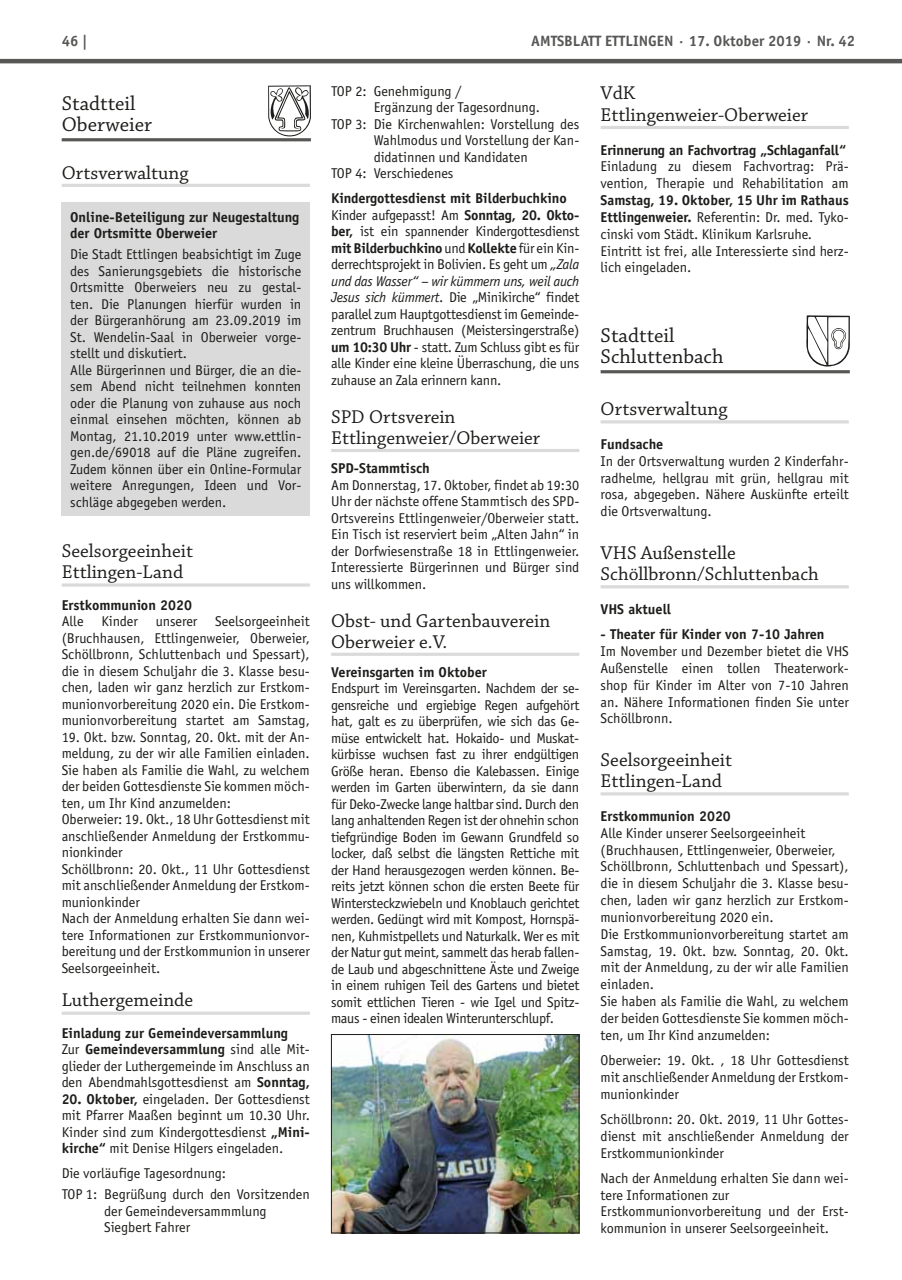
<style>
.page{position:relative;width:902px;height:1280px;background:#fff}
.page>*{position:absolute;margin:0;border:0;box-sizing:border-box;transform-origin:0 0}
.t1{font:21px/21px "Chaparral Pro";color:#1d1d1b}
.t2{font:19.5px/21px "Chaparral Pro";color:#1d1d1b}
.t3{font:700 15px "Officina Sans";color:#575756}
.t4{font:14.25px/16.5px "Officina Sans";color:#1d1d1b}
.t5{font:700 14.25px/16.5px "Officina Sans";color:#1d1d1b}
.s1{font-weight:700}
.s2{font-style:italic}
</style>
<div class="page">
<hr style="left:0;top:59px;width:901px;height:4px;background:#575756">
<hr style="left:62px;top:184px;width:248px;height:3px;background:#dadada">
<hr style="left:62px;top:583px;width:248px;height:4px;background:#e3e3e3">
<svg style="left:62px;top:1011px;width:248px;height:4px"></svg>
<svg style="left:268px;top:85px;width:43px;height:52px"></svg>
<hr style="left:62px;top:138px;width:249px;height:3px;background:#575756">
<div style="left:62px;top:202px;width:248px;height:313px;background:#dadada"></div>
<hr style="left:331px;top:449px;width:248px;height:3px;background:#dadada">
<hr style="left:331px;top:653px;width:248px;height:3px;background:#dadada">
<img style="left:333px;top:1036px;width:244px;height:195px">
<div style="left:331px;top:1034px;width:248px;height:199px;border:1px solid #1d1d1b"></div>
<hr style="left:600px;top:126px;width:248px;height:3px;background:#dadada">
<hr style="left:600px;top:420px;width:248px;height:3px;background:#dadada">
<hr style="left:600px;top:585px;width:248px;height:3px;background:#dadada">
<hr style="left:600px;top:792px;width:248px;height:3px;background:#dadada">
<svg style="left:806px;top:315px;width:43px;height:51px"></svg>
<hr style="left:600px;top:370px;width:249px;height:3px;background:#575756">
<p class="t3" style="left:62px;top:32px;width:28px">46 |</p>
<p class="t3" style="left:531px;top:32px;width:325px">Amtsblatt Ettlingen · 17. Oktober 2019 · Nr. 42</p>
<h1 class="t1" style="left:62px;top:93px;width:92px">Stadtteil<br>Oberweier</h1>
<h2 class="t2" style="left:62px;top:163px;width:128px">Ortsverwaltung</h2>
<p class="t5" style="left:70px;top:208px;width:231px">Online-Beteiligung zur Neugestaltung der Ortsmitte Oberweier</p>
<p class="t4" style="left:70px;top:246px;width:233px">Die Stadt Ettlingen beabsichtigt im Zuge des Sanierungsgebiets die historische Ortsmitte Oberweiers neu zu gestal&shy;ten. Die Planungen hierfür wurden in der Bürgeranhörung am 23.09.2019 im St. Wendelin-Saal in Oberweier vorge&shy;stellt und diskutiert.<br>Alle Bürgerinnen und Bürger, die an die&shy;sem Abend nicht teilnehmen konnten oder die Planung von zuhause aus noch einmal einsehen möchten, können ab Montag, 21.10.2019 unter www.ettlin&shy;gen.de/69018 auf die Pläne zugreifen.<br>Zudem können über ein Online-Formular weitere Anregungen, Ideen und Vor&shy;schläge abgegeben werden.</p>
<h2 class="t2" style="left:62px;top:541px;width:133px">Seelsorgeeinheit<br>Ettlingen-Land</h2>
<p class="t5" style="left:62px;top:596px;width:132px">Erstkommunion 2020</p>
<p class="t4" style="left:62px;top:613px;width:23px">Alle</p>
<p class="t4" style="left:101px;top:613px;width:38px">Kinder</p>
<p class="t4" style="left:156px;top:613px;width:43px">unserer</p>
<p class="t4" style="left:62px;top:613px;width:250px;text-align:justify;text-indent:154px">Seelsorgeeinheit (Bruchhausen, Ettlingenweier, Oberweier, Schöllbronn, Schluttenbach und Spessart), die in diesem Schuljahr die 3. Klasse besu&shy;chen, laden wir ganz herzlich zur Erstkom&shy;munionvorbereitung 2020 ein. Die Erstkom&shy;munionvorbereitung startet am Samstag,</p>
<p class="t4" style="left:62px;top:729px;width:250px">19. Okt. bzw. Sonntag, 20. Okt. mit der An&shy;meldung, zu der wir alle Familien einladen.<br>Sie haben als Familie die Wahl, zu welchem der beiden Gottesdienste Sie kommen möch&shy;ten, um Ihr Kind anzumelden:<br>Oberweier: 19. Okt., 18 Uhr Gottesdienst mit anschließender Anmeldung der Erstkommu&shy;nionkinder<br>Schöllbronn: 20. Okt., 11 Uhr Gottesdienst mit anschließender Anmeldung der Erstkom&shy;munionkinder<br>Nach der Anmeldung erhalten Sie dann wei&shy;tere Informationen zur Erstkommunionvor&shy;bereitung und der Erstkommunion in unserer Seelsorgeeinheit.</p>
<h2 class="t2" style="left:62px;top:990px;width:133px">Luthergemeinde</h2>
<p class="t4" style="left:62px;top:1025px;width:250px"><span class="s1">Einladung zur Gemeindeversammlung<br></span>Zur <span class="s1">Gemeindeversammlung</span> sind alle Mit&shy;glieder der Luthergemeinde im Anschluss an den Abendmahlsgottesdienst am <span class="s1">Sonntag,</span></p>
<p class="t4" style="left:62px;top:1091px;width:250px;text-align:justify"><span class="s1">20. Oktober,</span> eingeladen. Der Gottesdienst mit Pfarrer Maaßen beginnt um 10.30 Uhr.<br>Kinder sind zum Kindergottesdienst <span class="s1">„Mini&shy;kirche“</span> mit Denise Hilgers eingeladen.</p>
<p class="t4" style="left:62px;top:1163px;width:250px;line-height:20.7px">Die vorläufige Tagesordnung:<br>TOP 1: Begrüßung durch den Vorsitzenden</p>
<p class="t4" style="left:104px;top:1202px;width:164px">der Gemeindeversammmlung<br>Siegbert Fahrer</p>
<p class="t4" style="left:331px;top:83px;width:132px">TOP 2: Genehmigung /</p>
<p class="t4" style="left:373px;top:99px;width:168px">Ergänzung der Tagesordnung.</p>
<p class="t4" style="left:331px;top:116px;width:250px">TOP 3: Die Kirchenwahlen: Vorstellung des</p>
<p class="t4" style="left:373px;top:132px;width:207px">Wahlmodus und Vorstellung der Kan-</p>
<p class="t4" style="left:373px;top:149px;width:156px">didatinnen und Kandidaten</p>
<p class="t4" style="left:331px;top:165px;width:124px">TOP 4: Verschiedenes</p>
<p class="t4" style="left:331px;top:190px;width:250px"><span class="s1">Kindergottesdienst mit Bilderbuchkino </span>Kinder aufgepasst! Am <span class="s1">Sonntag, 20. Okto&shy;ber,</span> ist ein spannender Kindergottesdienst <span class="s1">mit Bilderbuchkino</span> und <span class="s1">Kollekte</span> für ein Kin&shy;derrechtsprojekt in Bolivien. Es geht um <span class="s2">„Zala und das Wasser“ – wir kümmern uns, weil auch Jesus sich kümmert</span>. Die „Minikirche“ findet parallel zum Hauptgottesdienst im Gemeinde&shy;zentrum Bruchhausen (Meistersingerstraße) <span class="s1">um 10:30 Uhr</span> - statt. Zum Schluss gibt es für alle Kinder eine kleine Überraschung, die uns zuhause an Zala erinnern kann.</p>
<h2 class="t2" style="left:331px;top:407px;width:211px">SPD Ortsverein<br>Ettlingenweier/Oberweier</h2>
<p class="t5" style="left:331px;top:460px;width:100px">SPD-Stammtisch</p>
<p class="t4" style="left:331px;top:476px;width:250px;text-align:justify">Am Donnerstag, 17. Oktober, findet ab 19:30<br>Uhr der nächste offene Stammtisch des SPD-Ortsvereins Ettlingenweier/Oberweier statt.<br>Ein Tisch ist reserviert beim „Alten Jahn“ in der Dorfwiesenstraße 18 in Ettlingenweier.<br>Interessierte Bürgerinnen und Bürger sind uns willkommen.</p>
<h2 class="t2" style="left:331px;top:611px;width:221px">Obst- und Gartenbauverein<br>Oberweier e.V.</h2>
<p class="t5" style="left:331px;top:663px;width:157px">Vereinsgarten im Oktober</p>
<p class="t4" style="left:331px;top:680px;width:250px;text-align:justify">Endspurt im Vereinsgarten. Nachdem der se&shy;gensreiche und ergiebige Regen aufgehört hat, galt es zu überprüfen, wie sich das Ge&shy;müse entwickelt hat. Hokaido- und Muskat&shy;kürbisse wuchsen fast zu ihrer endgültigen Größe heran. Ebenso die Kalebassen. Einige werden im Garten überwintern, da sie dann für Deko-Zwecke lange haltbar sind. Durch den lang anhaltenden Regen ist der ohnehin schon tiefgründige Boden im Gewann Grundfeld so locker, daß selbst die längsten Rettiche mit der Hand herausgezogen werden können. Be&shy;reits jetzt können schon die ersten Beete für Wintersteckzwiebeln und Knoblauch gerichtet werden. Gedüngt wird mit Kompost, Hornspä&shy;nen, Kuhmistpellets und Naturkalk. Wer es mit der Natur gut meint, sammelt das herab fallen&shy;de Laub und abgeschnittene Äste und Zweige in einem ruhigen Teil des Gartens und bietet somit ettlichen Tieren - wie Igel und Spitz&shy;maus - einen idealen Winterunterschlupf.</p>
<h2 class="t2" style="left:600px;top:83px;width:209px">VdK<br>Ettlingenweier-Oberweier</h2>
<p class="t5" style="left:600px;top:141px;width:247px">Erinnerung an Fachvortrag „Schlaganfall“</p>
<p class="t4" style="left:600px;top:158px;width:250px">Einladung zu diesem Fachvortrag: Prä&shy;vention, Therapie und Rehabilitation am</p>
<p class="t4" style="left:600px;top:192px;width:250px"><span class="s1">Samstag, 19. Oktober, 15 Uhr im Rathaus Ettlingenweier.</span> Referentin: Dr. med. Tyko&shy;cinski vom Städt. Klinikum Karlsruhe.<br>Eintritt ist frei, alle Interessierte sind herz&shy;lich eingeladen.</p>
<h1 class="t1" style="left:600px;top:325px;width:124px">Stadtteil<br>Schluttenbach</h1>
<h2 class="t2" style="left:600px;top:399px;width:128px">Ortsverwaltung</h2>
<p class="t5" style="left:600px;top:436px;width:64px">Fundsache</p>
<p class="t4" style="left:600px;top:453px;width:250px;text-align:justify">In der Ortsverwaltung wurden 2 Kinderfahr&shy;radhelme, hellgrau mit grün, hellgrau mit rosa, abgegeben. Nähere Auskünfte erteilt die Ortsverwaltung.</p>
<h2 class="t2" style="left:600px;top:543px;width:220px">VHS Außenstelle<br>Schöllbronn/Schluttenbach</h2>
<p class="t5" style="left:600px;top:601px;width:72px">VHS aktuell</p>
<p class="t5" style="left:600px;top:626px;width:225px">- Theater für Kinder von 7-10 Jahren</p>
<p class="t4" style="left:600px;top:643px;width:250px;text-align:justify">Im November und Dezember bietet die VHS Außenstelle einen tollen Theaterwork&shy;shop für Kinder im Alter von 7-10 Jahren an. Nähere Informationen finden Sie unter Schöllbronn.</p>
<h2 class="t2" style="left:600px;top:750px;width:133px">Seelsorgeeinheit<br>Ettlingen-Land</h2>
<p class="t5" style="left:600px;top:808px;width:132px">Erstkommunion 2020</p>
<p class="t4" style="left:600px;top:825px;width:250px">Alle Kinder unserer Seelsorgeeinheit (Bruchhausen, Ettlingenweier, Oberweier, Schöllbronn, Schluttenbach und Spessart), die in diesem Schuljahr die 3. Klasse besu&shy;chen, laden wir ganz herzlich zur Erstkom&shy;munionvorbereitung 2020 ein.<br>Die Erstkommunionvorbereitung startet am Samstag, 19. Okt. bzw. Sonntag, 20. Okt. mit der Anmeldung, zu der wir alle Familien einladen.<br>Sie haben als Familie die Wahl, zu welchem der beiden Gottesdienste Sie kommen möch&shy;ten, um Ihr Kind anzumelden:</p>
<p class="t4" style="left:600px;top:1052px;width:250px;text-align:justify">Oberweier: 19. Okt. , 18 Uhr Gottesdienst mit anschließender Anmeldung der Erstkom&shy;munionkinder</p>
<p class="t4" style="left:600px;top:1111px;width:250px;text-align:justify">Schöllbronn: 20. Okt. 2019, 11 Uhr Gottes&shy;dienst mit anschließender Anmeldung der Erstkommunionkinder</p>
<p class="t4" style="left:600px;top:1170px;width:250px">Nach der Anmeldung erhalten Sie dann wei&shy;tere Informationen zur Erstkommunionvorbereitung und der Erst&shy;kommunion in unserer Seelsorgeeinheit.</p>
</div>
